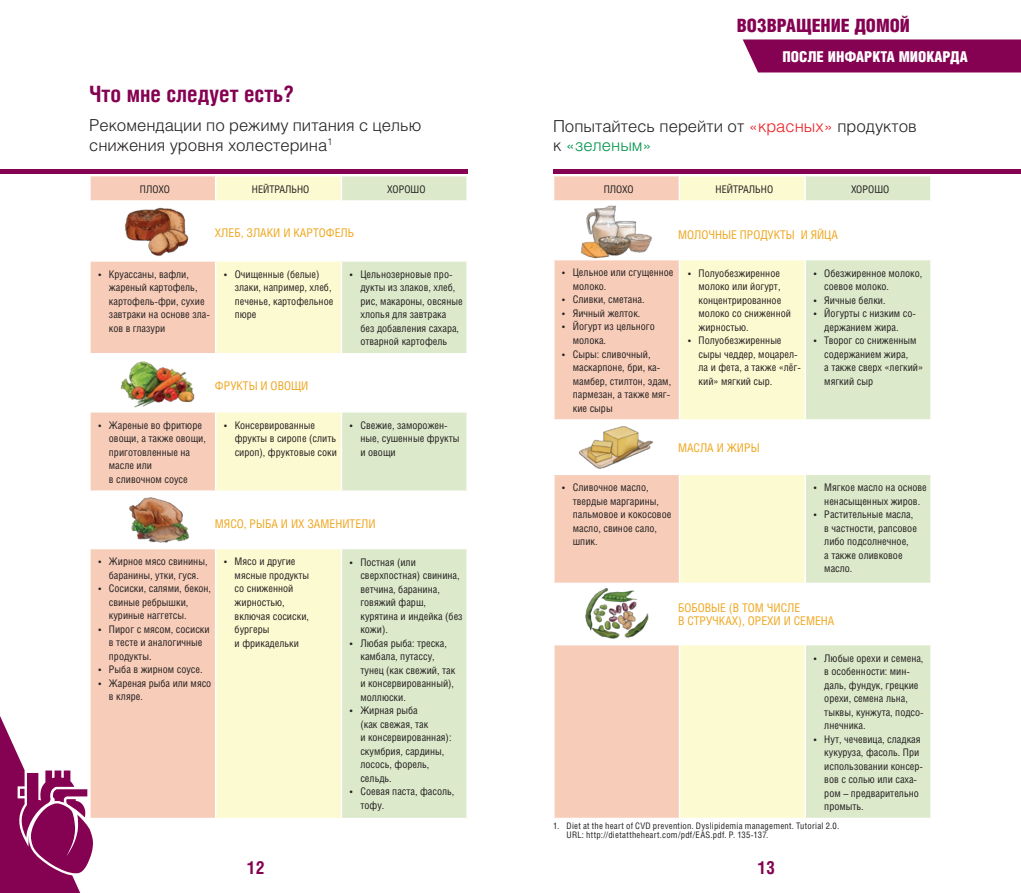
<style>
.page{position:relative;width:1021px;height:893px;background:#fff}
.page>*{position:absolute;margin:0;border:0;box-sizing:border-box;transform-origin:0 0}
.t1{font:700 22.5px "Helios Cond C";color:#850152}
.t2{font:900 18.45px "Helios Cond";color:#850152}
.t3{font:700 18px "Helios Cond C";color:#850152}
.t4{font:16.5px/19.8px "Helios Light C";color:#231f20}
.t5{font:900 15px "Helios Cond";color:#fff}
.t6{font:12px/13.5px "Helios Cond C";color:#eea61d}
.t7{font:10.5px/13.5px "Helios Cond C";color:#231f20}
.t8{font:9px/9px "Helios Cond C";letter-spacing:.03em;color:#231f20}
.s1{color:#ee1d23}
.s2{color:#009449}
</style>
<div class="page">
<div style="left:91px;top:262px;width:124px;height:556px;background:#f7cdb9"></div>
<svg style="left:216px;top:262px;width:125px;height:556px;fill:#fcfad1"></svg>
<svg style="left:342px;top:262px;width:124px;height:556px;fill:#dce9ca"></svg>
<hr style="left:89px;top:353px;width:127px;height:1px;background:#fff">
<hr style="left:216px;top:353px;width:125px;height:1px;background:#fff">
<hr style="left:341px;top:353px;width:127px;height:1px;background:#fff">
<hr style="left:89px;top:411px;width:127px;height:2px;background:#fff">
<hr style="left:216px;top:411px;width:125px;height:2px;background:#fff">
<hr style="left:341px;top:411px;width:127px;height:2px;background:#fff">
<hr style="left:89px;top:490px;width:127px;height:2px;background:#fff">
<hr style="left:216px;top:490px;width:125px;height:2px;background:#fff">
<hr style="left:341px;top:490px;width:127px;height:2px;background:#fff">
<hr style="left:89px;top:548px;width:127px;height:1px;background:#fff">
<hr style="left:216px;top:548px;width:125px;height:1px;background:#fff">
<hr style="left:341px;top:548px;width:127px;height:1px;background:#fff">
<div style="left:90px;top:176px;width:126px;height:25px;background:#f7cdb9"></div>
<div style="left:216px;top:176px;width:125px;height:25px;background:#fcfad1"></div>
<div style="left:341px;top:176px;width:126px;height:25px;background:#dce9ca"></div>
<hr style="left:89px;top:200px;width:127px;height:2px;background:#fff">
<hr style="left:216px;top:200px;width:125px;height:2px;background:#fff">
<hr style="left:341px;top:200px;width:127px;height:2px;background:#fff">
<hr style="left:89px;top:176px;width:2px;height:24px;background:#fff">
<svg style="left:215px;top:176px;width:1px;height:24px"></svg>
<svg style="left:341px;top:176px;width:1px;height:24px"></svg>
<hr style="left:466px;top:176px;width:2px;height:24px;background:#fff">
<img style="left:125px;top:207px;width:64px;height:49px">
<img style="left:113px;top:354px;width:87px;height:57px">
<img style="left:110px;top:485px;width:96px;height:68px">
<div style="left:554px;top:260px;width:124px;height:558px;background:#f7cdb9"></div>
<svg style="left:680px;top:260px;width:124px;height:558px;fill:#fcfad1"></svg>
<svg style="left:806px;top:260px;width:124px;height:558px;fill:#dce9ca"></svg>
<svg style="left:554px;top:584px;width:376px;height:60px"></svg>
<hr style="left:553px;top:419px;width:126px;height:2px;background:#fff">
<hr style="left:679px;top:419px;width:126px;height:2px;background:#fff">
<hr style="left:805px;top:419px;width:126px;height:2px;background:#fff">
<hr style="left:553px;top:474px;width:126px;height:1px;background:#fff">
<hr style="left:679px;top:474px;width:126px;height:1px;background:#fff">
<hr style="left:805px;top:474px;width:126px;height:1px;background:#fff">
<hr style="left:553px;top:583px;width:126px;height:1px;background:#fff">
<hr style="left:679px;top:583px;width:126px;height:1px;background:#fff">
<hr style="left:805px;top:583px;width:126px;height:1px;background:#fff">
<hr style="left:553px;top:644px;width:126px;height:1px;background:#fff">
<hr style="left:679px;top:644px;width:126px;height:1px;background:#fff">
<hr style="left:805px;top:644px;width:126px;height:1px;background:#fff">
<hr style="left:678px;top:584px;width:2px;height:60px;background:#fff">
<hr style="left:804px;top:584px;width:2px;height:60px;background:#fff">
<img style="left:570px;top:582px;width:94px;height:66px">
<img style="left:568px;top:205px;width:95px;height:60px">
<img style="left:574px;top:415px;width:82px;height:58px">
<hr style="left:0;top:170px;width:468px;height:4px;background:#850152">
<hr style="left:553px;top:170px;width:467px;height:4px;background:#850152">
<div style="left:553px;top:176px;width:126px;height:25px;background:#f7cdb9"></div>
<div style="left:679px;top:176px;width:126px;height:25px;background:#fcfad1"></div>
<div style="left:805px;top:176px;width:125px;height:25px;background:#dce9ca"></div>
<hr style="left:553px;top:200px;width:126px;height:2px;background:#fff">
<hr style="left:679px;top:200px;width:126px;height:2px;background:#fff">
<hr style="left:805px;top:200px;width:126px;height:2px;background:#fff">
<svg style="left:553px;top:176px;width:1px;height:24px"></svg>
<hr style="left:678px;top:176px;width:2px;height:24px;background:#fff">
<svg style="left:804px;top:176px;width:1px;height:24px"></svg>
<div style="left:742px;top:39px;width:278px;height:33px;background:#850152"></div>
<svg style="left:0;top:671px;width:96px;height:222px"></svg>
<h2 class="t2" style="left:736px;top:15px;width:175px">ВОЗВРАЩЕНИЕ ДОМОЙ</h2>
<h3 class="t5" style="left:782px;top:48px;width:187px">ПОСЛЕ ИНФАРКТА МИОКАРДА</h3>
<h1 class="t1" style="left:89px;top:81px;width:206px">Что мне следует есть?</h1>
<h3 class="t4" style="left:89px;top:115px;width:334px">Рекомендации по режиму питания с целью снижения уровня холестерина<sup>1</sup></h3>
<h3 class="t4" style="left:553px;top:115px;width:365px">Попытайтесь перейти от <span class="s1">«красных»</span> продуктов к <span class="s2">«зеленым»</span></h3>
<p class="t7" style="left:140px;top:182px;width:31px">ПЛОХО</p>
<p class="t7" style="left:252px;top:182px;width:59px">НЕЙТРАЛЬНО</p>
<p class="t7" style="left:387px;top:182px;width:40px">ХОРОШО</p>
<p class="t6" style="left:215px;top:226px;width:141px">ХЛЕБ, ЗЛАКИ И КАРТОФЕЛЬ</p>
<p class="t7" style="left:109px;top:267px;width:102px;text-indent:-10px">• Круассаны, вафли, жареный картофель, картофель-фри, сухие завтраки на основе зла&shy;ков в глазури</p>
<p class="t7" style="left:235px;top:267px;width:100px;text-indent:-10px">• Очищенные (белые) злаки, например, хлеб, печенье, картофельное пюре</p>
<p class="t7" style="left:360px;top:267px;width:104px;text-indent:-10px">• Цельнозерновые про&shy;дукты из злаков, хлеб, рис, макароны, овсяные хлопья для завтрака без добавления сахара, отварной картофель</p>
<p class="t6" style="left:215px;top:379px;width:95px">ФРУКТЫ И ОВОЩИ</p>
<p class="t7" style="left:109px;top:418px;width:98px;text-indent:-10px">• Жареные во фритюре овощи, а также овощи, приготовленные на масле или<br>в сливочном соусе</p>
<p class="t7" style="left:235px;top:418px;width:104px;text-indent:-10px">• Консервированные фрукты в сиропе (слить сироп), фруктовые соки</p>
<p class="t7" style="left:360px;top:418px;width:100px;text-indent:-10px">• Свежие, заморожен&shy;ные, сушенные фрукты и овощи</p>
<p class="t6" style="left:215px;top:517px;width:162px">МЯСО, РЫБА И ИХ ЗАМЕНИТЕЛИ</p>
<p class="t7" style="left:98px;top:555px;width:111px;text-align:center">• Жирное мясо свинины, баранины, утки, гуся.</p>
<p class="t7" style="left:109px;top:582px;width:104px;text-indent:-10px">• Сосиски, салями, бекон, свиные ребрышки, куриные наггетсы.</p>
<p class="t7" style="left:109px;top:622px;width:102px;text-indent:-10px">• Пирог с мясом, сосиски в тесте и аналогичные продукты.</p>
<p class="t7" style="left:98px;top:663px;width:106px">• Рыба в жирном соусе.</p>
<p class="t7" style="left:109px;top:676px;width:104px;text-indent:-10px">• Жареная рыба или мясо в кляре.</p>
<p class="t7" style="left:235px;top:555px;width:76px;text-indent:-10px">• Мясо и другие мясные продукты со сниженной жирностью, включая сосиски, бургеры<br>и фрикадельки</p>
<p class="t7" style="left:360px;top:555px;width:104px;text-indent:-10px">• Постная (или сверхпостная) свинина, ветчина, баранина, говяжий фарш, курятина и индейка (без кожи).</p>
<p class="t7" style="left:360px;top:636px;width:96px;text-indent:-10px">• Любая рыба: треска, камбала, путассу, тунец (как свежий, так и консервированный), моллюски.</p>
<p class="t7" style="left:360px;top:703px;width:93px;text-indent:-10px">• Жирная рыба<br>(как свежая, так<br>и консервированная): скумбрия, сардины, лосось, форель, сельдь.</p>
<p class="t7" style="left:360px;top:784px;width:95px;text-indent:-10px">• Соевая паста, фасоль, тофу.</p>
<p class="t7" style="left:603px;top:182px;width:31px">ПЛОХО</p>
<p class="t7" style="left:715px;top:182px;width:59px">НЕЙТРАЛЬНО</p>
<p class="t7" style="left:851px;top:182px;width:40px">ХОРОШО</p>
<p class="t6" style="left:678px;top:228px;width:161px">МОЛОЧНЫЕ ПРОДУКТЫ И ЯЙЦА</p>
<p class="t7" style="left:573px;top:266px;width:102px;text-indent:-10px">• Цельное или сгущенное молоко.</p>
<p class="t7" style="left:562px;top:293px;width:84px">• Сливки, сметана.</p>
<p class="t7" style="left:562px;top:306px;width:80px">• Яичный желток.</p>
<p class="t7" style="left:573px;top:320px;width:84px;text-indent:-10px">• Йогурт из цельного молока.</p>
<p class="t7" style="left:573px;top:347px;width:100px;text-indent:-10px">• Сыры: сливочный, маскарпоне, бри, ка&shy;мамбер, стилтон, эдам, пармезан, а также мяг&shy;кие сыры</p>
<p class="t7" style="left:698px;top:266px;width:94px;text-indent:-10px">• Полуобезжиренное молоко или йогурт, концентрированное молоко со сниженной жирностью.</p>
<p class="t7" style="left:698px;top:333px;width:104px;text-indent:-10px">• Полуобезжиренные сыры чеддер, моцарел&shy;ла и фета, а также «лёг&shy;кий» мягкий сыр.</p>
<p class="t6" style="left:678px;top:441px;width:83px">МАСЛА И ЖИРЫ</p>
<p class="t7" style="left:824px;top:266px;width:99px;text-indent:-10px">• Обезжиренное молоко, соевое молоко.</p>
<p class="t7" style="left:813px;top:293px;width:73px">• Яичные белки.</p>
<p class="t7" style="left:824px;top:306px;width:93px;text-indent:-10px">• Йогурты с низким со&shy;держанием жира.</p>
<p class="t7" style="left:824px;top:333px;width:100px;text-indent:-10px">• Творог со сниженным содержанием жира,<br>а также сверх «легкий» мягкий сыр</p>
<p class="t7" style="left:572px;top:481px;width:100px;text-indent:-10px">• Сливочное масло, твердые маргарины, пальмовое и кокосовое масло, свиное сало, шпик.</p>
<p class="t7" style="left:813px;top:481px;width:114px;text-align:center">• Мягкое масло на основе ненасыщенных жиров.</p>
<p class="t7" style="left:824px;top:508px;width:94px;text-indent:-10px">• Растительные масла, в частности, рапсовое либо подсолнечное,<br>а также оливковое масло.</p>
<p class="t6" style="left:678px;top:601px;width:158px">БОБОВЫЕ (В ТОМ ЧИСЛЕ<br>В СТРУЧКАХ), ОРЕХИ И СЕМЕНА</p>
<p class="t7" style="left:824px;top:651px;width:101px;text-indent:-10px">• Любые орехи и семена, в особенности: мин&shy;даль, фундук, грецкие орехи, семена льна, тыквы, кунжута, подсо&shy;лнечника.</p>
<p class="t7" style="left:824px;top:732px;width:100px;text-indent:-10px">• Нут, чечевица, сладкая кукуруза, фасоль. При использовании консер&shy;вов с солью или саха&shy;ром – предварительно промыть.</p>
<p class="t8" style="left:566px;top:821px;width:274px;text-indent:-14px">1. Diet at the heart of CVD prevention. Dyslipidemia management. Tutorial 2.0.<br>URL: http://dietattheheart.com/pdf/EAS.pdf. P. 135-137.</p>
<h3 class="t3" style="left:247px;top:857px;width:19px">12</h3>
<h3 class="t3" style="left:757px;top:857px;width:19px">13</h3>
</div>
